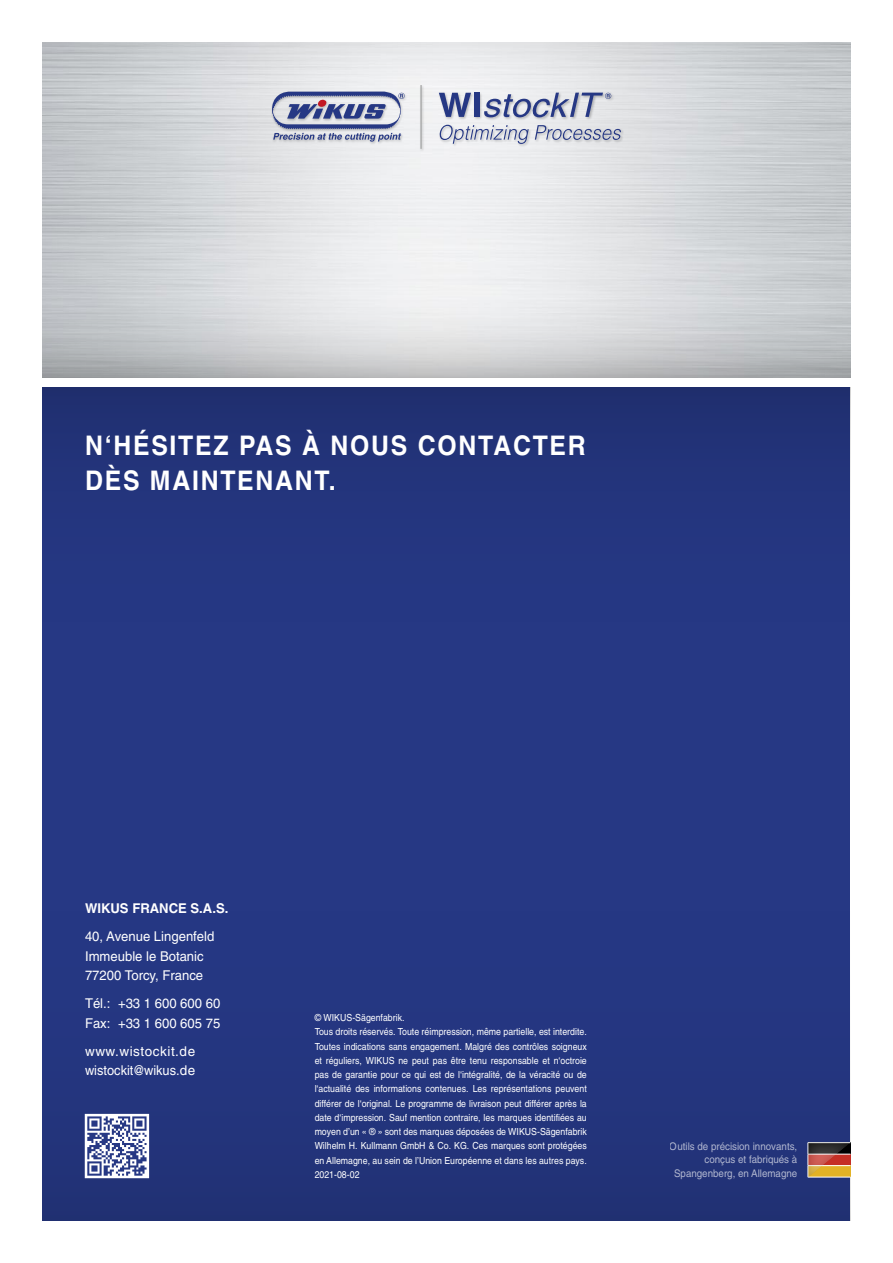
<style>
.page{position:relative;width:893px;height:1263px;background:#fff}
.page>*{position:absolute;margin:0;border:0;box-sizing:border-box;transform-origin:0 0}
.t1{font:700 27px/34.5px "Helvetica";letter-spacing:.07em;color:#fff;scale:.92 1}
.t2{font:13.5px/19.5px "Helvetica";color:#fff}
.t3{font:13.5px/19.5px "Helvetica";letter-spacing:.02em;color:#fff}
.t4{font:700 13.5px "Helvetica";color:#fff}
.t5{font:10.5px/13.5px "Helvetica";color:#fff;text-align:right;scale:.93 1}
.t6{font:9.75px/14.2px "Helvetica";color:#fff;scale:.9 1}
</style>
<div class="page">
<div style="left:43px;top:378px;width:807px;height:842px;background:#253783"></div>
<svg style="left:43px;top:298px;width:807px;height:80px;background:#ccced0"></svg>
<svg style="left:43px;top:43px;width:807px;height:39px;background:#d7d9dc"></svg>
<div style="left:795px;top:1131px;width:68px;height:47px;background:#000;opacity:.75"></div>
<div style="left:43px;top:387px;width:807px;height:241px;background:linear-gradient(to bottom,#203072,#263987)"></div>
<svg style="left:87px;top:1116px;width:60px;height:60px"></svg>
<div style="left:85px;top:1114px;width:64px;height:64px;border:1px solid #fff"></div>
<div style="left:271px;top:84px;width:353px;height:68px;background:#000;opacity:.25"></div>
<svg style="left:439px;top:93px;width:32px;height:24px"></svg>
<div style="left:474px;top:93px;width:5px;height:24px;background:#263884"></div>
<svg style="left:535px;top:125px;width:86px;height:15px"></svg>
<svg style="left:439px;top:125px;width:90px;height:19px"></svg>
<svg style="left:272px;top:92px;width:133px;height:50px;background:#9ca2be"></svg>
<hr style="left:420px;top:85px;width:2px;height:64px;background:#a4a5a5">
<svg style="left:484px;top:93px;width:127px;height:24px;background:#abb1c8"></svg>
<div style="left:0;top:378px;width:893px;height:9px;background:#fff"></div>
<h1 class="t1" style="left:85px;top:428px;width:546px">N‘HÉSITEZ PAS À NOUS CONTACTER<br>DÈS MAINTENANT.</h1>
<h2 class="t4" style="left:85px;top:900px;width:145px">WIKUS FRANCE S.A.S.</h2>
<h2 class="t2" style="left:85px;top:926px;width:131px">40, Avenue Lingenfeld<br>Immeuble le Botanic<br>77200 Torcy, France</h2>
<h2 class="t2" style="left:85px;top:993px;width:137px">Tél.: +33 1 600 600 60<br>Fax: +33 1 600 605 75</h2>
<h2 class="t3" style="left:85px;top:1041px;width:112px">www.wistockit.de wistockit@wikus.de</h2>
<p class="t6" style="left:315px;top:1010px;width:304px">© WIKUS-Sägenfabrik.<br>Tous droits réservés. Toute réimpression, même partielle, est interdite.<br>Toutes indications sans engagement. Malgré des contrôles soigneux et réguliers, WIKUS ne peut pas être tenu responsable et n‘octroie pas de garantie pour ce qui est de l‘intégralité, de la véracité ou de l‘actualité des informations contenues. Les représentations peuvent différer de l‘original. Le programme de livraison peut différer après la date d‘impression. Sauf mention contraire, les marques identifiées au moyen d’un « ® » sont des marques déposées de WIKUS-Sägenfabrik Wilhelm H. Kullmann GmbH &amp; Co. KG. Ces marques sont protégées en Allemagne, au sein de l’Union Européenne et dans les autres pays.<br>2021-08-02</p>
<p class="t5" style="left:670px;top:1139px;width:139px">Outils de précision innovants, conçus et fabriqués à<br>Spangenberg, en Allemagne</p>
</div>
